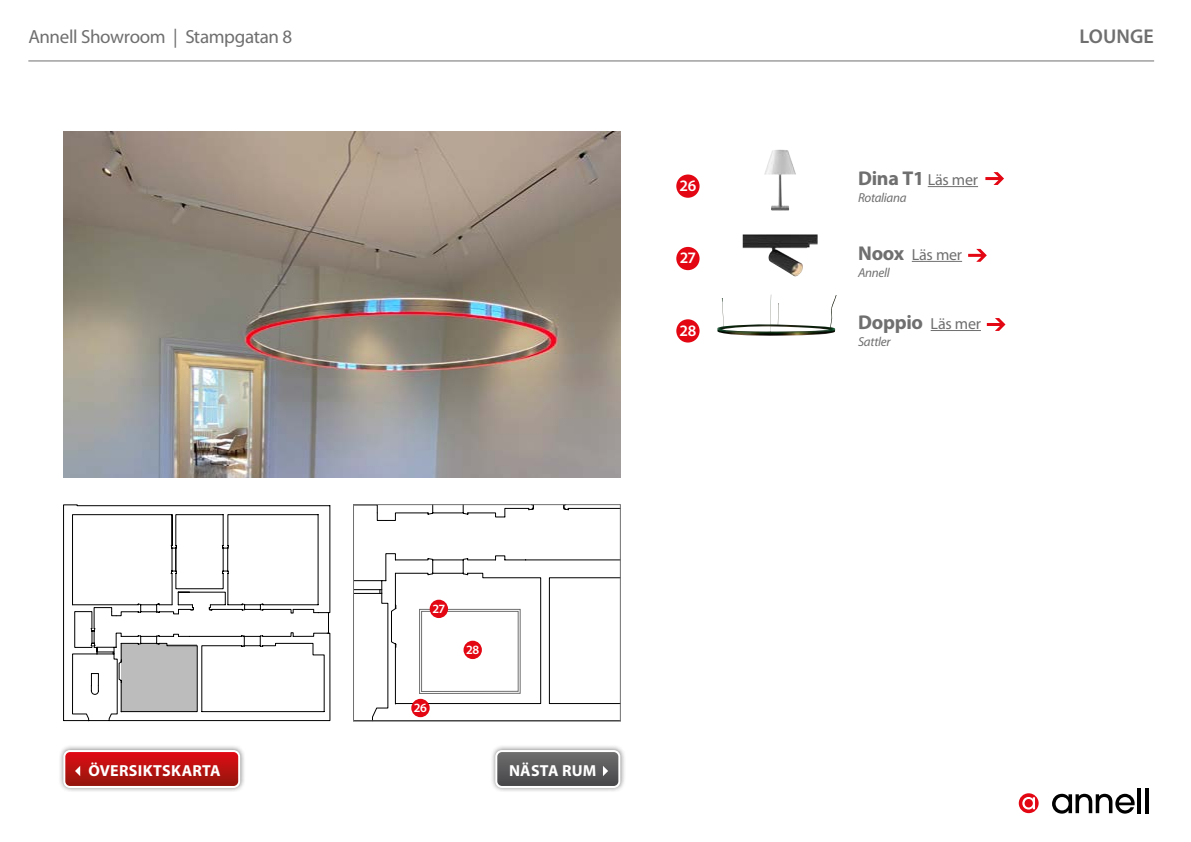
<style>
.page{position:relative;width:1191px;height:842px;background:#fff}
.page>*{position:absolute;margin:0;border:0;box-sizing:border-box;transform-origin:0 0}
.t1{font:700 20px "Myriad Pro";letter-spacing:-.015em;color:#706f6f}
.t2{font:600 20px "Myriad Pro";letter-spacing:.005em;color:#706f6f}
.t3{font:19px "Myriad Pro";letter-spacing:-.02em;color:#706f6f}
.t4{font:700 16px "Myriad Pro";letter-spacing:.015em;color:#fff}
.t5{font:16px "Myriad Pro";letter-spacing:-.015em;color:#706f6f}
.t6{font:600 16px "Myriad Pro";color:#fff}
.t7{font:italic 13px "Myriad Pro";letter-spacing:-.02em;color:#706f6f}
.t8{font:600 12.6px "Myriad Pro";color:#fff}
.s1{font-weight:400;font-size:16px}
.s2{font-weight:700;font-size:20px}
</style>
<div class="page">
<svg style="left:1018px;top:793px;width:20px;height:20px"></svg>
<svg style="left:1022px;top:797px;width:13px;height:12px"></svg>
<svg style="left:1052px;top:794px;width:82px;height:20px"></svg>
<hr style="left:1137px;top:788px;width:4px;height:25px;background:#000">
<svg style="left:1145px;top:788px;width:3px;height:25px"></svg>
<img style="left:63px;top:131px;width:557px;height:347px">
<svg style="left:63px;top:505px;width:267px;height:216px"></svg>
<svg style="left:91px;top:605px;width:228px;height:81px"></svg>
<svg style="left:372px;top:694px;width:246px;height:25px"></svg>
<hr style="left:927px;top:186px;width:51px;height:1px;background:#706f6f">
<hr style="left:930px;top:330px;width:51px;height:1px;background:#706f6f">
<img style="left:764px;top:150px;width:32px;height:60px">
<img style="left:717px;top:295px;width:119px;height:41px">
<hr style="left:28px;top:61px;width:1126px;height:1px;background:#706f6f">
<div style="left:490px;top:745px;width:136px;height:48px;background:#000;opacity:.5"></div>
<div style="left:495px;top:750px;width:125px;height:38px;border:2px solid #fff;border-radius:6px"></div>
<svg style="left:496px;top:751px;width:123px;height:36px;background:#676768"></svg>
<div style="left:58px;top:745px;width:187px;height:48px;background:#000;opacity:.5"></div>
<div style="left:63px;top:750px;width:177px;height:38px;border:2px solid #fff;border-radius:6px"></div>
<svg style="left:64px;top:751px;width:175px;height:36px;background:#be2222"></svg>
<svg style="left:353px;top:505px;width:267px;height:189px"></svg>
<div style="left:676px;top:175px;width:23px;height:23px;background:#e30613;border-radius:50%"></div>
<div style="left:676px;top:247px;width:23px;height:23px;background:#e30613;border-radius:50%"></div>
<div style="left:676px;top:319px;width:23px;height:24px;background:#e30613;border-radius:50%"></div>
<div style="left:430px;top:600px;width:18px;height:18px;background:#e30613;border-radius:50%"></div>
<div style="left:463px;top:641px;width:19px;height:18px;background:#e30613;border-radius:50%"></div>
<div style="left:411px;top:699px;width:19px;height:18px;background:#e30613;border-radius:50%"></div>
<hr style="left:911px;top:261px;width:51px;height:1px;background:#706f6f">
<svg style="left:968px;top:249px;width:18px;height:13px"></svg>
<svg style="left:985px;top:172px;width:19px;height:13px"></svg>
<svg style="left:986px;top:318px;width:19px;height:13px"></svg>
<img style="left:742px;top:234px;width:75px;height:43px">
<p class="t3" style="left:28px;top:26px;width:265px">Annell Showroom | Stampgatan 8</p>
<p class="t2" style="left:1079px;top:24px;width:76px">LOUNGE</p>
<p class="t6" style="left:679px;top:175px;width:18px">26</p>
<p class="t6" style="left:679px;top:248px;width:18px">27</p>
<p class="t6" style="left:679px;top:320px;width:18px">28</p>
<p class="t8" style="left:432px;top:600px;width:15px">27</p>
<p class="t8" style="left:414px;top:700px;width:15px">26</p>
<p class="t8" style="left:466px;top:641px;width:15px">28</p>
<p class="t4" style="left:88px;top:761px;width:134px">ÖVERSIKTSKARTA</p>
<p class="t4" style="left:509px;top:761px;width:89px">NÄSTA RUM</p>
<p class="t1" style="left:858px;top:165px;width:121px">Dina T1 <span class="s1">Läs mer</span></p>
<p class="t7" style="left:858px;top:191px;width:50px">Rotaliana</p>
<p class="t5" style="left:858px;top:246px;width:105px"><span class="s2">Noox</span> Läs mer</p>
<p class="t7" style="left:858px;top:265px;width:33px">Annell</p>
<p class="t1" style="left:858px;top:309px;width:124px">Doppio <span class="s1">Läs mer</span></p>
<p class="t7" style="left:858px;top:335px;width:34px">Sattler</p>
</div>
